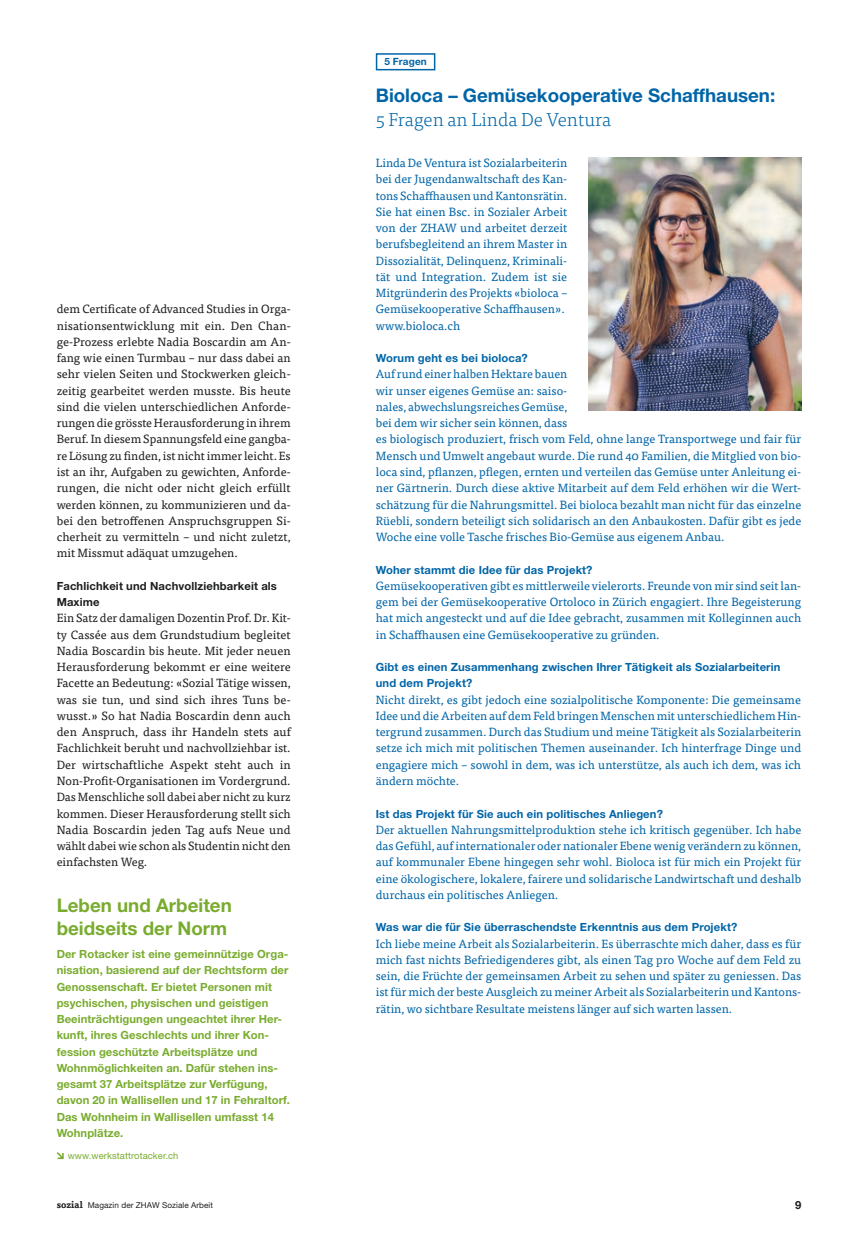
<style>
.page{position:relative;width:858px;height:1234px;background:#fff}
.page>*{position:absolute;margin:0;border:0;box-sizing:border-box;transform-origin:0 0}
.t1{font:700 18.75px "Helvetica Neue LT Std";color:#0065a8}
.t2{font:700 18.75px/22.5px "Helvetica Neue LT Std";color:#79ac2e}
.t3{font:300 18.75px "Tisa OT";color:#0065a8}
.t4{font:11.88px/16.2px "Tisa OT";color:#0065a8;text-align:justify}
.t5{font:11.88px/16.2px "Tisa OT";color:#1d1e1f;text-align:justify}
.t6{font:700 11.25px/16.2px "Helvetica Neue LT Std";letter-spacing:.005em;color:#79ac2e}
.t7{font:700 11.25px/16.2px "Helvetica Neue LT Std";letter-spacing:.01em;color:#0065a8}
.t8{font:700 11.25px/16.2px "Helvetica Neue LT Std";letter-spacing:.01em;color:#1d1e1f}
.t9{font:700 10px "Helvetica Neue LT Std";letter-spacing:.01em;color:#0065a8}
.t10{font:9.38px "Helvetica Neue LT Std";letter-spacing:.01em;color:#79ac2e}
.t11{font:8.12px "Helvetica Neue LT Std Roman 2";letter-spacing:.01em;color:#1d1e1f}
.s1{font-family:"Tisa OT";font-weight:700;font-size:9.38px}
</style>
<div class="page">
<div style="left:376px;top:53px;width:59px;height:17px;border:2px solid #0065a8"></div>
<img style="left:588px;top:157px;width:213px;height:254px">
<svg style="left:57px;top:1152px;width:7px;height:6px"></svg>
<p class="t5" style="left:57px;top:301px;width:235px">dem Certificate of Advanced Studies in Orga&shy;nisationsentwicklung mit ein. Den Chan&shy;ge-Prozess erlebte Nadia Boscardin am An&shy;fang wie einen Turmbau – nur dass dabei an sehr vielen Seiten und Stockwerken gleich&shy;zeitig gearbeitet werden musste. Bis heute sind die vielen unterschiedlichen Anforde&shy;rungen die grösste Herausforderung in ihrem Beruf. In diesem Spannungsfeld eine gangba&shy;re Lösung zu finden, ist nicht immer leicht. Es ist an ihr, Aufgaben zu gewichten, Anforde&shy;rungen, die nicht oder nicht gleich erfüllt werden können, zu kommunizieren und da&shy;bei den betroffenen Anspruchsgruppen Si&shy;cherheit zu vermitteln – und nicht zuletzt, mit Missmut adäquat umzugehen.</p>
<p class="t8" style="left:57px;top:577px;width:222px">Fachlichkeit und Nachvollziehbarkeit als<br>Maxime</p>
<p class="t5" style="left:57px;top:610px;width:236px">Ein Satz der damaligen Dozentin Prof. Dr. Kit&shy;ty Cassée aus dem Grundstudium begleitet Nadia Boscardin bis heute. Mit jeder neuen Herausforderung bekommt er eine weitere Facette an Bedeutung: «Sozial Tätige wissen, was sie tun, und sind sich ihres Tuns be&shy;wusst.» So hat Nadia Boscardin denn auch den Anspruch, dass ihr Handeln stets auf Fachlichkeit beruht und nachvollziehbar ist.<br>Der wirtschaftliche Aspekt steht auch in Non-Profit-Organisationen im Vordergrund.<br>Das Menschliche soll dabei aber nicht zu kurz kommen. Dieser Herausforderung stellt sich Nadia Boscardin jeden Tag aufs Neue und wählt dabei wie schon als Studentin nicht den einfachsten Weg.</p>
<h1 class="t2" style="left:57px;top:893px;width:177px">Leben und Arbeiten beidseits der Norm</h1>
<p class="t6" style="left:57px;top:945px;width:235px">Der Rotacker ist eine gemeinnützige Orga&shy;nisation, basierend auf der Rechtsform der Genossenschaft. Er bietet Personen mit psychischen, physischen und geistigen Beeinträchtigungen ungeachtet ihrer Her&shy;kunft, ihres Geschlechts und ihrer Kon&shy;fession geschützte Arbeitsplätze und Wohnmöglichkeiten an. Dafür stehen ins&shy;gesamt 37 Arbeitsplätze zur Verfügung, davon 20 in Wallisellen und 17 in Fehraltorf.<br>Das Wohnheim in Wallisellen umfasst 14<br>Wohnplätze.</p>
<p class="t10" style="left:68px;top:1149px;width:112px">www.werkstattrotacker.ch</p>
<p class="t9" style="left:384px;top:56px;width:44px">5 Fragen</p>
<h1 class="t1" style="left:376px;top:84px;width:401px">Bioloca – Gemüsekooperative Schaffhausen:</h1>
<h1 class="t3" style="left:376px;top:109px;width:237px">5 Fragen an Linda De Ventura</h1>
<p class="t4" style="left:376px;top:155px;width:193px;text-align:left">Linda De Ventura ist Sozialarbeiterin bei der Jugendanwaltschaft des Kan&shy;tons Schaffhausen und Kantonsrätin.<br>Sie hat einen Bsc. in Sozialer Arbeit von der ZHAW und arbeitet derzeit berufsbegleitend an ihrem Master in Dissozialität, Delinquenz, Kriminali&shy;tät und Integration. Zudem ist sie Mitgründerin des Projekts «bioloca – Gemüsekooperative Schaffhausen». www.bioloca.ch</p>
<p class="t7" style="left:376px;top:350px;width:153px">Worum geht es bei bioloca?</p>
<p class="t4" style="left:376px;top:366px;width:427px;text-align:left">Auf rund einer halben Hektare bauen<br>wir unser eigenes Gemüse an: saiso-<br>nales, abwechslungsreiches Gemüse,<br>bei dem wir sicher sein können, dass<br>es biologisch produziert, frisch vom Feld, ohne lange Transportwege und fair für Mensch und Umwelt angebaut wurde. Die rund 40 Familien, die Mitglied von bio&shy;loca sind, pflanzen, pflegen, ernten und verteilen das Gemüse unter Anleitung ei&shy;ner Gärtnerin. Durch diese aktive Mitarbeit auf dem Feld erhöhen wir die Wert&shy;schätzung für die Nahrungsmittel. Bei bioloca bezahlt man nicht für das einzelne Rüebli, sondern beteiligt sich solidarisch an den Anbaukosten. Dafür gibt es jede Woche eine volle Tasche frisches Bio-Gemüse aus eigenem Anbau.</p>
<p class="t7" style="left:376px;top:561px;width:218px">Woher stammt die Idee für das Projekt?</p>
<p class="t4" style="left:376px;top:577px;width:427px">Gemüsekooperativen gibt es mittlerweile vielerorts. Freunde von mir sind seit lan&shy;gem bei der Gemüsekooperative Ortoloco in Zürich engagiert. Ihre Begeisterung hat mich angesteckt und auf die Idee gebracht, zusammen mit Kolleginnen auch in Schaffhausen eine Gemüsekooperative zu gründen.</p>
<p class="t7" style="left:376px;top:658px;width:406px">Gibt es einen Zusammenhang zwischen Ihrer Tätigkeit als Sozialarbeiterin und dem Projekt?</p>
<p class="t4" style="left:376px;top:691px;width:427px">Nicht direkt, es gibt jedoch eine sozialpolitische Komponente: Die gemeinsame Idee und die Arbeiten auf dem Feld bringen Menschen mit unterschiedlichem Hin&shy;tergrund zusammen. Durch das Studium und meine Tätigkeit als Sozialarbeiterin setze ich mich mit politischen Themen auseinander. Ich hinterfrage Dinge und engagiere mich – sowohl in dem, was ich unterstütze, als auch ich dem, was ich ändern möchte.</p>
<p class="t7" style="left:376px;top:805px;width:288px">Ist das Projekt für Sie auch ein politisches Anliegen?</p>
<p class="t4" style="left:376px;top:821px;width:427px">Der aktuellen Nahrungsmittelproduktion stehe ich kritisch gegenüber. Ich habe das Gefühl, auf internationaler oder nationaler Ebene wenig verändern zu können, auf kommunaler Ebene hingegen sehr wohl. Bioloca ist für mich ein Projekt für eine ökologischere, lokalere, fairere und solidarische Landwirtschaft und deshalb durchaus ein politisches Anliegen.</p>
<p class="t7" style="left:376px;top:918px;width:363px">Was war die für Sie überraschendste Erkenntnis aus dem Projekt?</p>
<p class="t4" style="left:376px;top:935px;width:427px">Ich liebe meine Arbeit als Sozialarbeiterin. Es überraschte mich daher, dass es für mich fast nichts Befriedigenderes gibt, als einen Tag pro Woche auf dem Feld zu sein, die Früchte der gemeinsamen Arbeit zu sehen und später zu geniessen. Das ist für mich der beste Ausgleich zu meiner Arbeit als Sozialarbeiterin und Kantons&shy;rätin, wo sichtbare Resultate meistens länger auf sich warten lassen.</p>
<p class="t11" style="left:57px;top:1199px;width:158px"><span class="s1">sozial</span> Magazin der ZHAW Soziale Arbeit</p>
<p class="t8" style="left:795px;top:1196px;width:8px">9</p>
</div>
